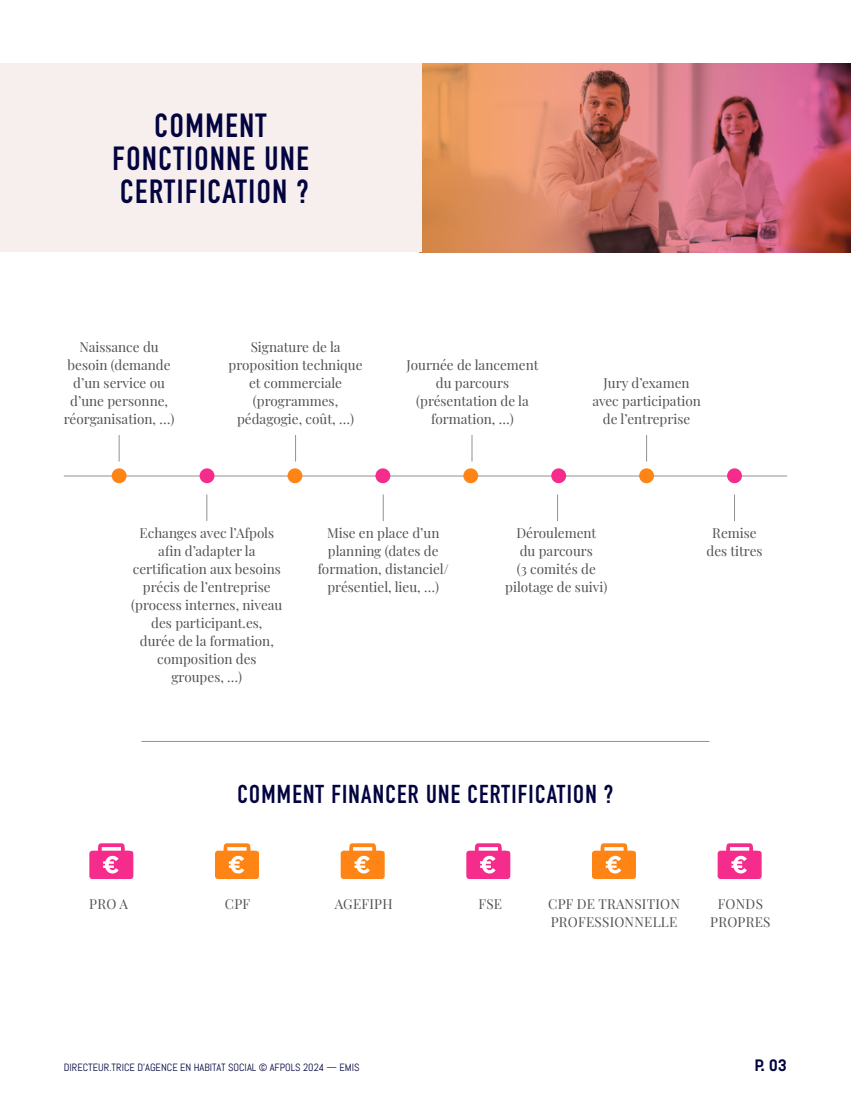
<style>
.page{position:relative;width:851px;height:1106px;background:#fff}
.page>*{position:absolute;margin:0;border:0;box-sizing:border-box;transform-origin:0 0}
.t1{font:33px/33px "DIN Engschrift";letter-spacing:.05em;color:#02033f;text-align:center}
.t2{font:25.5px "DIN Engschrift";letter-spacing:.05em;color:#02033f}
.t3{font:700 16.5px "Abel Pro";color:#02033f}
.t4{font:13.5px/18px "Playfair Display";color:#515151;text-align:center}
.t5{font:13.5px/18px "Playfair Display";letter-spacing:.02em;color:#515151}
.t6{font:10.5px "Abel Pro";color:#02033f}
</style>
<div class="page">
<img style="left:421px;top:64px;width:429px;height:188px">
<div style="left:0;top:64px;width:421px;height:188px;background:#f6efed"></div>
<hr style="left:141px;top:741px;width:568px;height:1px;background:#929292">
<svg style="left:119px;top:435px;width:1px;height:26px"></svg>
<svg style="left:734px;top:494px;width:1px;height:27px"></svg>
<svg style="left:646px;top:435px;width:1px;height:26px"></svg>
<svg style="left:557px;top:494px;width:1px;height:27px"></svg>
<svg style="left:471px;top:435px;width:1px;height:26px"></svg>
<svg style="left:383px;top:494px;width:1px;height:27px"></svg>
<svg style="left:295px;top:435px;width:1px;height:26px"></svg>
<svg style="left:206px;top:494px;width:1px;height:27px"></svg>
<hr style="left:64px;top:476px;width:723px;height:1px;background:#929292">
<div style="left:112px;top:468px;width:14px;height:15px;background:#ff8416;border-radius:50%"></div>
<div style="left:199px;top:468px;width:15px;height:15px;background:#f62c8c;border-radius:50%"></div>
<div style="left:287px;top:468px;width:15px;height:15px;background:#ff8416;border-radius:50%"></div>
<div style="left:375px;top:468px;width:15px;height:15px;background:#f62c8c;border-radius:50%"></div>
<div style="left:463px;top:468px;width:15px;height:15px;background:#ff8416;border-radius:50%"></div>
<div style="left:551px;top:468px;width:15px;height:15px;background:#f62c8c;border-radius:50%"></div>
<div style="left:639px;top:468px;width:15px;height:15px;background:#ff8416;border-radius:50%"></div>
<div style="left:727px;top:468px;width:14px;height:15px;background:#f62c8c;border-radius:50%"></div>
<svg style="left:89px;top:843px;width:44px;height:36px"></svg>
<svg style="left:215px;top:843px;width:44px;height:36px"></svg>
<svg style="left:466px;top:843px;width:44px;height:36px"></svg>
<svg style="left:592px;top:843px;width:44px;height:36px"></svg>
<svg style="left:340px;top:843px;width:44px;height:36px"></svg>
<svg style="left:717px;top:843px;width:44px;height:36px"></svg>
<h1 class="t1" style="left:112px;top:109px;width:198px">COMMENT<br>FONCTIONNE UNE<br>CERTIFICATION ?</h1>
<p class="t4" style="left:64px;top:336px;width:112px">Naissance du besoin (demande d’un service ou d’une personne, réorganisation, …)</p>
<p class="t4" style="left:228px;top:336px;width:135px">Signature de la proposition technique et commerciale (programmes, pédagogie, coût, …)</p>
<p class="t4" style="left:406px;top:354px;width:133px">Journée de lancement du parcours (présentation de la formation, …)</p>
<p class="t4" style="left:592px;top:372px;width:110px">Jury d’examen avec participation de l’entreprise</p>
<p class="t4" style="left:131px;top:522px;width:153px">Echanges avec l’Afpols afin d’adapter la certification aux besoins précis de l’entreprise (process internes, niveau des participant.es,<br>durée de la formation, composition des groupes, …)</p>
<p class="t4" style="left:317px;top:523px;width:133px">Mise en place d’un planning (dates de formation, distanciel/ présentiel, lieu, …)</p>
<p class="t4" style="left:505px;top:523px;width:104px">Déroulement<br>du parcours<br>(3 comités de pilotage de suivi)</p>
<p class="t4" style="left:706px;top:523px;width:58px">Remise des titres</p>
<h2 class="t2" style="left:237px;top:779px;width:377px">COMMENT FINANCER UNE CERTIFICATION ?</h2>
<p class="t4" style="left:89px;top:893px;width:40px">Pro A</p>
<p class="t4" style="left:225px;top:893px;width:27px">CPF</p>
<p class="t4" style="left:334px;top:893px;width:50px">agefiph</p>
<p class="t4" style="left:478px;top:893px;width:25px">FSE</p>
<p class="t5" style="left:548px;top:893px;width:133px">CPF de transition professi</p>
<p class="t4" style="left:614px;top:911px;width:21px">onne</p>
<p class="t4" style="left:652px;top:911px;width:25px">lle</p>
<p class="t4" style="left:710px;top:893px;width:53px;text-align:left;text-indent:8px">Fonds propres</p>
<p class="t6" style="left:64px;top:1061px;width:297px">DIRECTEUR.TRICE D’AGENCE EN HABITAT SOCIAL © AFPOLS 2024 — EMIS</p>
<p class="t3" style="left:754px;top:1054px;width:34px">P. 03</p>
</div>
